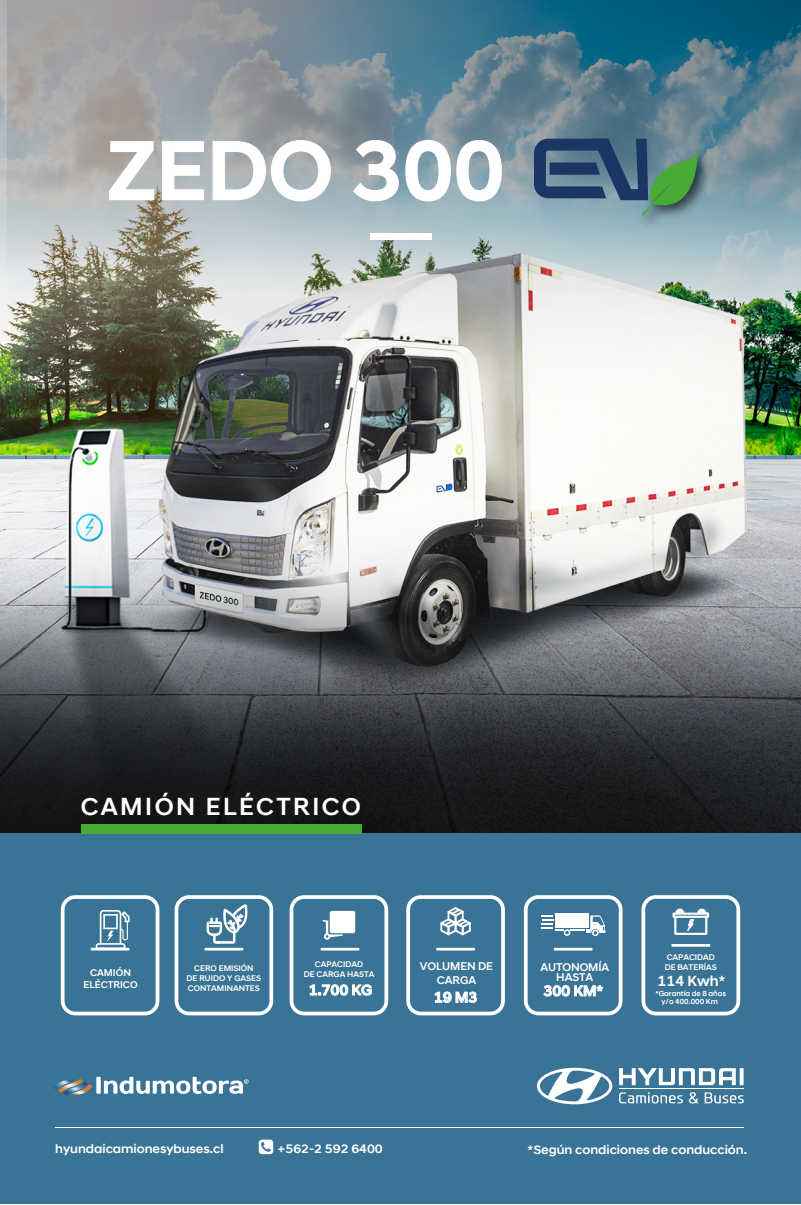
<style>
.page{position:relative;width:801px;height:1205px;background:#fff}
.page>*{position:absolute;margin:0;border:0;box-sizing:border-box;transform-origin:0 0}
.t1{font:500 85px "Hyundai Sans Head Office";color:#fff}
.t2{font:500 25px "Hyundai Sans Head Office";letter-spacing:.1em;color:#fff}
.t3{font:500 14.88px "Hyundai Sans Head Office";color:#fff}
.t4{font:500 12.5px "Hyundai Sans Head Office";color:#fff;scale:1.05 1}
.t5{font:500 11.38px/13.6px "Hyundai Sans Head Office";letter-spacing:-.01em;color:#fff;text-align:center}
.t6{font:500 10px "Hyundai Sans Head Office";color:#fff}
.t7{font:500 8.38px/10px "Hyundai Sans Head Office";color:#fff;text-align:center}
.t8{font:500 7.5px/7.5px "Hyundai Sans Head Office";color:#fff;text-align:center}
</style>
<div class="page">
<img style="left:0;top:280px;width:801px;height:398px">
<svg style="left:0;top:678px;width:801px;height:155px;background:#2a2c2f"></svg>
<svg style="left:7px;top:0;width:794px;height:325px;background:#8da0a5"></svg>
<div style="left:370px;top:233px;width:61px;height:6px;background:#fff"></div>
<div style="left:0;top:833px;width:801px;height:371px;background:#397395"></div>
<div style="left:96px;top:1077px;width:5px;height:16px;background:#fff"></div>
<svg style="left:54px;top:1079px;width:39px;height:16px"></svg>
<svg style="left:104px;top:1077px;width:145px;height:17px"></svg>
<hr style="left:55px;top:1127px;width:689px;height:1px;background:#fff">
<svg style="left:259px;top:1139px;width:14px;height:15px"></svg>
<div style="left:81px;top:824px;width:281px;height:9px;background:#48ab33"></div>
<svg style="left:619px;top:1092px;width:64px;height:11px"></svg>
<svg style="left:689px;top:1092px;width:10px;height:11px"></svg>
<svg style="left:705px;top:1092px;width:39px;height:11px"></svg>
<hr style="left:619px;top:1088px;width:124px;height:1px;background:#fff">
<svg style="left:619px;top:1068px;width:124px;height:17px"></svg>
<svg style="left:537px;top:1068px;width:75px;height:36px"></svg>
<svg style="left:108px;top:140px;width:47px;height:61px;background:#b8b7b5"></svg>
<svg style="left:161px;top:140px;width:44px;height:61px;background:#b7bfc3"></svg>
<svg style="left:212px;top:139px;width:119px;height:63px;background:#afb7ba"></svg>
<svg style="left:352px;top:139px;width:47px;height:63px;background:#99a8b0"></svg>
<svg style="left:405px;top:139px;width:97px;height:63px;background:#96acb6"></svg>
<img style="left:631px;top:140px;width:88px;height:97px">
<svg style="left:534px;top:138px;width:164px;height:78px;background:#50757e"></svg>
<svg style="left:406px;top:895px;width:99px;height:120px"></svg>
<svg style="left:290px;top:895px;width:98px;height:120px"></svg>
<svg style="left:524px;top:895px;width:98px;height:120px"></svg>
<svg style="left:61px;top:895px;width:98px;height:120px"></svg>
<svg style="left:175px;top:895px;width:98px;height:120px"></svg>
<svg style="left:641px;top:895px;width:99px;height:120px"></svg>
<h1 class="t1" style="left:107px;top:120px;width:399px">ZEDO 300</h1>
<h2 class="t2" style="left:81px;top:792px;width:282px">CAMIÓN ELÉCTRICO</h2>
<p class="t7" style="left:187px;top:963px;width:76px">CERO EMISIÓN<br>DE RUIDO Y GASES<br>CONTAMINANTES</p>
<p class="t7" style="left:315px;top:959px;width:50px">CAPACIDAD</p>
<p class="t6" style="left:90px;top:966px;width:42px">CAMIÓN</p>
<p class="t7" style="left:304px;top:969px;width:72px">DE CARGA HASTA</p>
<p class="t6" style="left:83px;top:978px;width:56px">ELÉCTRICO</p>
<h3 class="t3" style="left:309px;top:981px;width:65px">1.700 KG</h3>
<h3 class="t5" style="left:420px;top:959px;width:75px">VOLUMEN DE<br>CARGA</h3>
<h3 class="t3" style="left:434px;top:988px;width:45px">19 M3</h3>
<h3 class="t5" style="left:540px;top:962px;width:70px;line-height:10.4px">AUTONOMÍA<br>HASTA</h3>
<h3 class="t3" style="left:543px;top:982px;width:61px">300 KM*</h3>
<p class="t7" style="left:665px;top:952px;width:54px;text-align:left">CAPACIDAD<br>DE BATERÍAS</p>
<p class="t8" style="left:655px;top:990px;width:72px">*Garantía de 8 años y/o 400.000 Km</p>
<h3 class="t3" style="left:657px;top:972px;width:69px">114 Kwh*</h3>
<h3 class="t4" style="left:55px;top:1141px;width:162px">hyundaicamionesybuses.cl</h3>
<h3 class="t4" style="left:278px;top:1141px;width:102px">+562-2 592 6400</h3>
<h3 class="t4" style="left:528px;top:1142px;width:211px">*Según condiciones de conducción.</h3>
</div>
